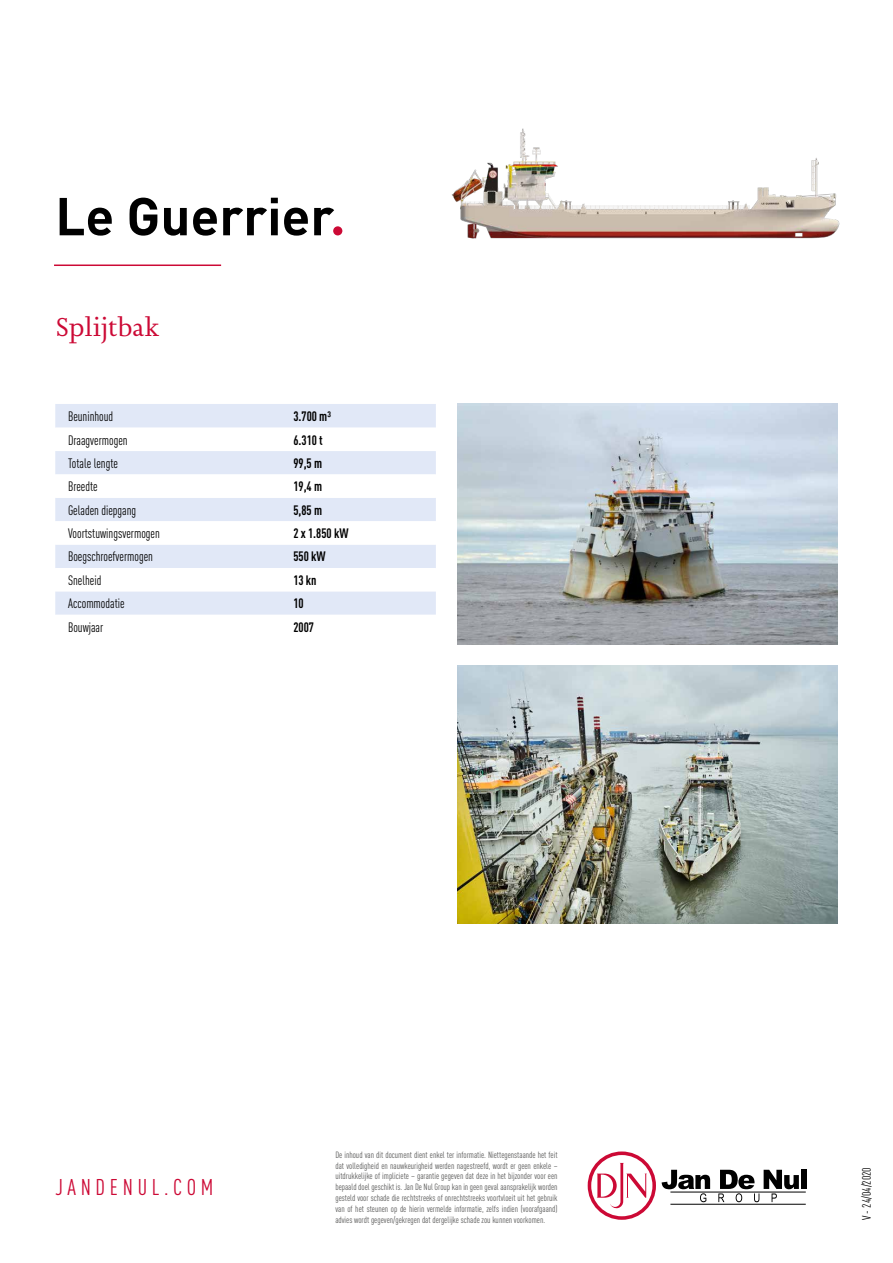
<style>
.page{position:relative;width:893px;height:1263px;background:#fff}
.page>*{position:absolute;margin:0;border:0;box-sizing:border-box;transform-origin:0 0}
.t1{font:700 52.5px "DIN Pro";color:#000}
.t2{font:27px "Joanna Nova";color:#cc0935}
.t3{font:condensed 22.5px "DIN Pro";letter-spacing:.21em;color:#cc0935}
.t4{font:condensed 13.5px "DIN Pro";color:#000;scale:.95 1}
.t5{font:700 condensed 13.5px "DIN Pro";color:#000;scale:.95 1}
.t6{font:condensed 12px "DIN Pro";color:#000}
.t7{font:condensed 9px/10.8px "DIN Pro";color:#575756;text-align:justify}
.s1{color:#cc0935}
</style>
<div class="page">
<hr style="left:54px;top:264px;width:167px;height:2px;background:#cc0935">
<svg style="left:662px;top:1170px;width:48px;height:32px"></svg>
<svg style="left:718px;top:1170px;width:81px;height:32px"></svg>
<div style="left:801px;top:1170px;width:5px;height:19px;background:#000"></div>
<hr style="left:670px;top:1192px;width:136px;height:1px;background:#000">
<hr style="left:670px;top:1204px;width:136px;height:1px;background:#000">
<svg style="left:588px;top:1151px;width:68px;height:69px"></svg>
<div style="left:591px;top:1155px;width:61px;height:61px;background:#fff;border-radius:50%"></div>
<svg style="left:596px;top:1163px;width:51px;height:46px"></svg>
<div style="left:55px;top:404px;width:381px;height:24px;background:#e1e8f7"></div>
<svg style="left:55px;top:451px;width:381px;height:164px;fill:#e1e8f7"></svg>
<img style="left:457px;top:665px;width:381px;height:258px">
<img style="left:457px;top:404px;width:381px;height:240px">
<img style="left:451px;top:128px;width:389px;height:111px">
<h1 class="t1" style="left:55px;top:173px;width:292px">Le Guerrier<span class="s1">.</span></h1>
<h2 class="t2" style="left:55px;top:309px;width:106px">Splijtbak</h2>
<h3 class="t4" style="left:68px;top:406px;width:49px">Beuninhoud</h3>
<h3 class="t5" style="left:293px;top:406px;width:42px">3.700 m³</h3>
<h3 class="t4" style="left:68px;top:430px;width:64px">Draagvermogen</h3>
<h3 class="t5" style="left:293px;top:429px;width:32px">6.310 t</h3>
<h3 class="t4" style="left:68px;top:453px;width:54px">Totale lengte</h3>
<h3 class="t5" style="left:293px;top:453px;width:32px">99,5 m</h3>
<h3 class="t4" style="left:68px;top:477px;width:33px">Breedte</h3>
<h3 class="t5" style="left:293px;top:476px;width:32px">19,4 m</h3>
<h3 class="t4" style="left:68px;top:500px;width:73px">Geladen diepgang</h3>
<h3 class="t5" style="left:293px;top:500px;width:32px">5,85 m</h3>
<h3 class="t4" style="left:68px;top:524px;width:98px">Voortstuwingsvermogen</h3>
<h3 class="t5" style="left:293px;top:523px;width:60px">2 x 1.850 kW</h3>
<h3 class="t4" style="left:68px;top:547px;width:91px">Boegschroefvermogen</h3>
<h3 class="t5" style="left:293px;top:546px;width:35px">550 kW</h3>
<h3 class="t4" style="left:68px;top:570px;width:37px">Snelheid</h3>
<h3 class="t5" style="left:293px;top:570px;width:26px">13 kn</h3>
<h3 class="t4" style="left:68px;top:594px;width:61px">Accommodatie</h3>
<h3 class="t5" style="left:293px;top:593px;width:12px">10</h3>
<h3 class="t4" style="left:68px;top:617px;width:39px">Bouwjaar</h3>
<h3 class="t5" style="left:293px;top:617px;width:23px">2007</h3>
<h3 class="t3" style="left:55px;top:1171px;width:160px">JANDENUL.COM</h3>
<p class="t7" style="left:335px;top:1148px;width:224px">De inhoud van dit document dient enkel ter informatie. Niettegenstaande het feit dat volledigheid en nauwkeurigheid werden nagestreefd, wordt er geen enkele – uitdrukkelijke of impliciete – garantie gegeven dat deze in het bijzonder voor een bepaald doel geschikt is. Jan De Nul Group kan in geen geval aansprakelijk worden gesteld voor schade die rechtstreeks of onrechtstreeks voortvloeit uit het gebruik van of het steunen op de hierin vermelde informatie, zelfs indien (voorafgaand) advies wordt gegeven/gekregen dat dergelijke schade zou kunnen voorkomen.</p>
<h3 class="t6" style="left:858px;top:1220px;width:55px;rotate:-90deg">V - 24/04/2020</h3>
</div>
